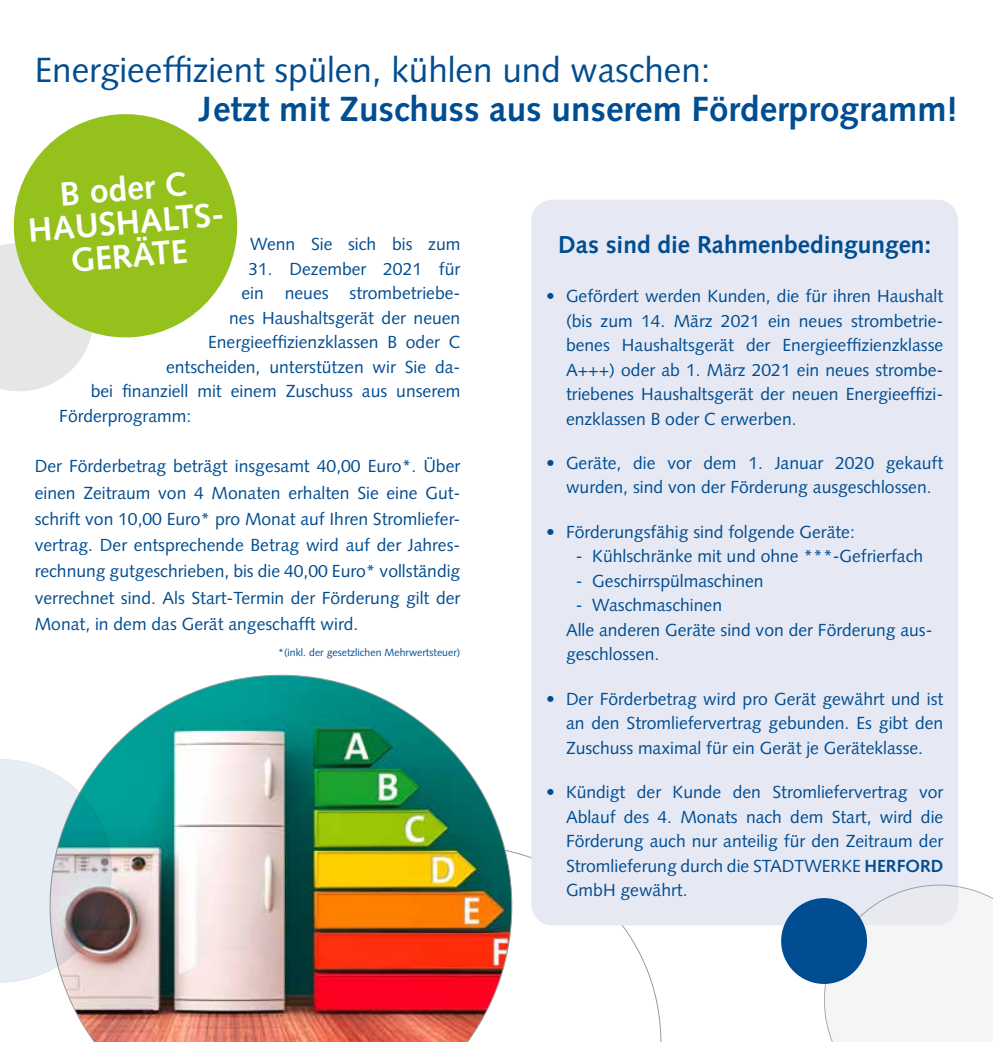
<style>
.page{position:relative;width:993px;height:1042px;background:#fff}
.page>*{position:absolute;margin:0;border:0;box-sizing:border-box;transform-origin:0 0}
.t1{font:700 35px "Syntax LT Std";color:#004d91}
.t2{font:35px "Syntax LT Std";color:#004d91}
.t3{font:700 33.6px/33.6px "Syntax LT Std";color:#fff;text-align:center}
.t4{font:700 24.5px "Syntax LT Std";color:#004d91}
.t5{font:17.5px/24.5px "Syntax LT Std";color:#004d91;text-align:justify}
.t6{font:10.5px "Syntax LT Std";color:#004d91}
.s1{font-weight:700}
</style>
<div class="page">
<svg style="left:512px;top:851px;width:148px;height:178px"></svg>
<div style="left:531px;top:200px;width:426px;height:725px;background:#e6e9f4;border-radius:21px"></div>
<svg style="left:0;top:244px;width:89px;height:147px"></svg>
<img style="left:62px;top:675px;width:450px;height:367px">
<svg style="left:824px;top:885px;width:168px;height:157px"></svg>
<svg style="left:9px;top:114px;width:229px;height:228px;fill:#94c11c"></svg>
<div style="left:780px;top:898px;width:86px;height:86px;background:#004d91;border-radius:50%"></div>
<svg style="left:0;top:759px;width:112px;height:223px;background:#b8cace"></svg>
<h1 class="t2" style="left:35px;top:50px;width:677px">Energieeffizient spülen, kühlen und waschen:</h1>
<h1 class="t1" style="left:199px;top:89px;width:760px">Jetzt mit Zuschuss aus unserem Förderprogramm!</h1>
<h2 class="t3" style="left:24px;top:181px;width:198px;rotate:-5deg">B oder C<br>HAUSHALTS-<br>GERÄTE</h2>
<p class="t5" style="left:250px;top:232px;width:212px">Wenn Sie sich bis zum</p>
<p class="t5" style="left:248px;top:256px;width:213px">31. Dezember 2021 für</p>
<p class="t5" style="left:241px;top:281px;width:220px">ein neues strombetriebe-</p>
<p class="t5" style="left:229px;top:305px;width:232px">nes Haushaltsgerät der neuen</p>
<p class="t5" style="left:208px;top:330px;width:253px">Energieeffizienzklassen B oder C</p>
<p class="t5" style="left:166px;top:354px;width:295px">entscheiden, unterstützen wir Sie da-</p>
<p class="t5" style="left:91px;top:379px;width:371px">bei finanziell mit einem Zuschuss aus unserem</p>
<p class="t5" style="left:59px;top:403px;width:133px">Förderprogramm:</p>
<p class="t5" style="left:35px;top:453px;width:427px;line-height:26.2px">Der Förderbetrag beträgt insgesamt 40,00 Euro*. Über einen Zeitraum von 4 Monaten erhalten Sie eine Gut&shy;schrift von 10,00 Euro* pro Monat auf Ihren Stromliefer&shy;vertrag. Der entsprechende Betrag wird auf der Jahres&shy;rechnung gutgeschrieben, bis die 40,00 Euro* vollständig verrechnet sind. Als Start-Termin der Förderung gilt der Monat, in dem das Gerät angeschafft wird.</p>
<p class="t6" style="left:278px;top:646px;width:183px">*(inkl. der gesetzlichen Mehrwertsteuer)</p>
<h3 class="t4" style="left:558px;top:231px;width:375px">Das sind die Rahmenbedingungen:</h3>
<p class="t5" style="left:566px;top:284px;width:379px;text-indent:-20px">• Gefördert werden Kunden, die für ihren Haushalt (bis zum 14. März 2021 ein neues strombetrie&shy;benes Haushaltsgerät der Energieeffizienzklasse A+++) oder ab 1. März 2021 ein neues strombe&shy;triebenes Haushaltsgerät der neuen Energieeffizi&shy;enzklassen B oder C erwerben.</p>
<p class="t5" style="left:546px;top:451px;width:398px;text-align:center">• Geräte, die vor dem 1. Januar 2020 gekauft wurden, sind von der Förderung ausgeschlossen.</p>
<p class="t5" style="left:546px;top:519px;width:310px">• Förderungsfähig sind folgende Geräte:</p>
<p class="t5" style="left:575px;top:544px;width:349px">- Kühlschränke mit und ohne ***-Gefrierfach</p>
<p class="t5" style="left:575px;top:568px;width:189px">- Geschirrspülmaschinen</p>
<p class="t5" style="left:566px;top:593px;width:368px;text-align:left;text-indent:10px">- Waschmaschinen<br>Alle anderen Geräte sind von der Förderung aus&shy;geschlossen.</p>
<p class="t5" style="left:566px;top:686px;width:379px;text-indent:-20px">• Der Förderbetrag wird pro Gerät gewährt und ist an den Stromliefervertrag gebunden. Es gibt den Zuschuss maximal für ein Gerät je Geräteklasse.</p>
<p class="t5" style="left:566px;top:780px;width:379px;text-indent:-20px">• Kündigt der Kunde den Stromliefervertrag vor Ablauf des 4. Monats nach dem Start, wird die Förderung auch nur anteilig für den Zeitraum der Stromlieferung durch die STADTWERKE <span class="s1">HERFORD </span>GmbH gewährt.</p>
</div>
